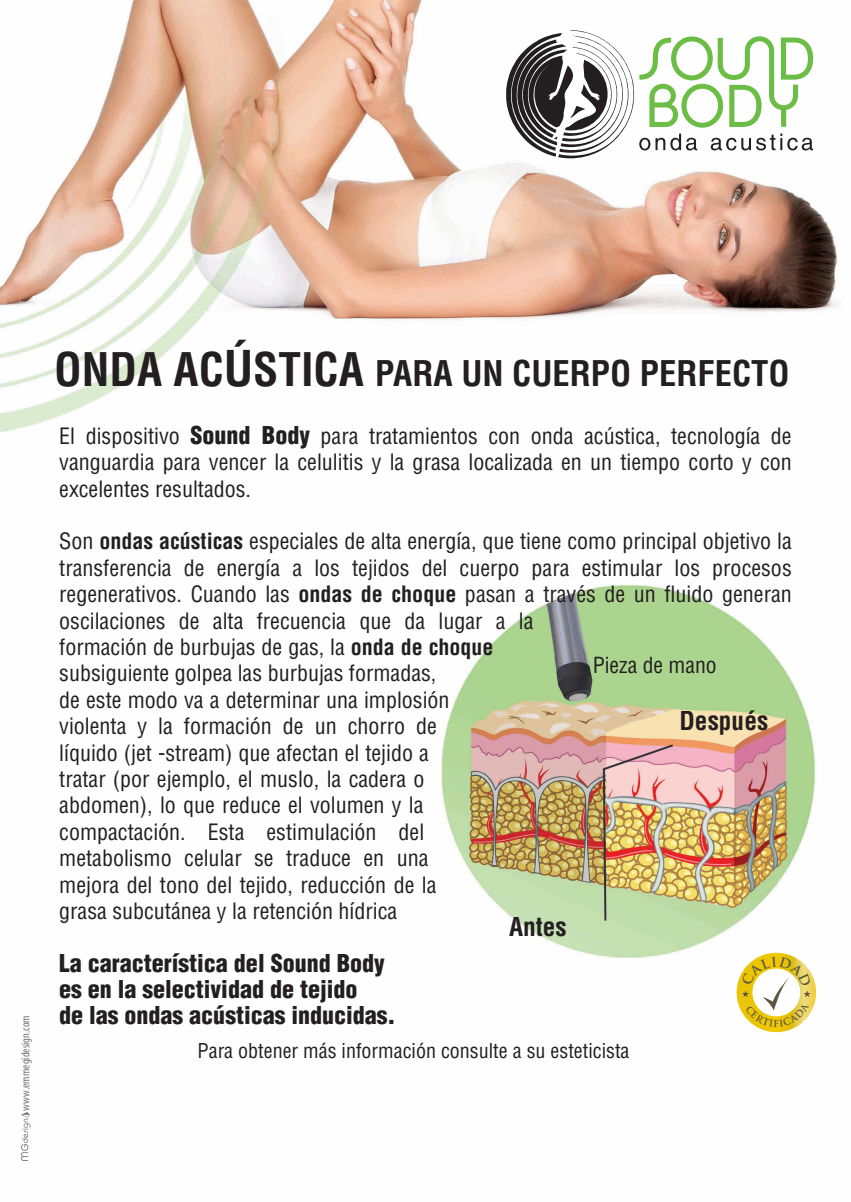
<style>
.page{position:relative;width:851px;height:1202px;background:#fff}
.page>*{position:absolute;margin:0;border:0;box-sizing:border-box;transform-origin:0 0}
.t1{font:700 condensed 34.6px "Helvetica LT Std";color:#231f20}
.t2{font:700 condensed 25.4px "Helvetica LT Std";color:#231f20}
.t3{font:900 condensed 24px/26.4px "Helvetica LT Std";color:#231f20}
.t4{font:condensed 22px/26.4px "Helvetica LT Std";color:#231f20;text-align:justify}
.t5{font:condensed 21.6px "Helvetica LT Std";color:#231f20}
.t6{font:condensed 20px "Helvetica LT Std";color:#231f20}
.t7{font:condensed 12px "Myriad Pro";color:#76787b}
.s1{font-size:45.2px}
.s2{font-size:48.2px}
.s3{font-weight:900;font-size:24px}
.s4{font-weight:700}
</style>
<div class="page">
<img style="left:0;top:0;width:839px;height:1033px">
<svg style="left:21px;top:1112px;width:10px;height:49px"></svg>
<svg style="left:506px;top:30px;width:307px;height:130px"></svg>
<img style="left:601px;top:743px;width:74px;height:180px">
<svg style="left:736px;top:953px;width:80px;height:79px"></svg>
<p class="t7" style="left:18px;top:1111px;width:97px;rotate:-90deg">www.emmegidesign.com</p>
<h1 class="t1" style="left:54px;top:351px;width:736px"><span class="s1">ONDA AC</span><span class="s2">Ú</span><span class="s1">STICA</span> PARA UN CUERPO PERFECTO</h1>
<p class="t4" style="left:59px;top:422px;width:734px">El dispositivo <span class="s3">Sound Body</span> para tratamientos con onda acústica, tecnología de vanguardia para vencer la celulitis y la grasa localizada en un tiempo corto y con excelentes resultados.</p>
<p class="t4" style="left:59px;top:528px;width:734px;text-align:left">Son <span class="s4">ondas acústicas</span> especiales de alta energía, que tiene como principal objetivo la transferencia de energía a los tejidos del cuerpo para estimular los procesos regenerativos. Cuando las <span class="s4">ondas de choque</span> pasan a través de un fluido generan oscilaciones de alta frecuencia que da lugar a la<br>formación de burbujas de gas, la <span class="s4">onda de choque<br></span>subsiguiente golpea las burbujas formadas,<br>de este modo va a determinar una implosión<br>violenta y la formación de un chorro de<br>líquido (jet -stream) que afectan el tejido a<br>tratar (por ejemplo, el muslo, la cadera o<br>abdomen), lo que reduce el volumen y la<br>compactación. Esta estimulación del<br>metabolismo celular se traduce en una<br>mejora del tono del tejido, reducción de la<br>grasa subcutánea y la retención hídrica</p>
<p class="t3" style="left:59px;top:949px;width:337px">La característica del Sound Body es en la selectividad de tejido<br>de las ondas acústicas inducidas.</p>
<p class="t5" style="left:592px;top:652px;width:125px">Pieza de mano</p>
<p class="t2" style="left:679px;top:704px;width:90px">Después</p>
<p class="t2" style="left:509px;top:910px;width:59px">Antes</p>
<p class="t6" style="left:198px;top:1038px;width:433px">Para obtener más información consulte a su esteticista</p>
</div>
